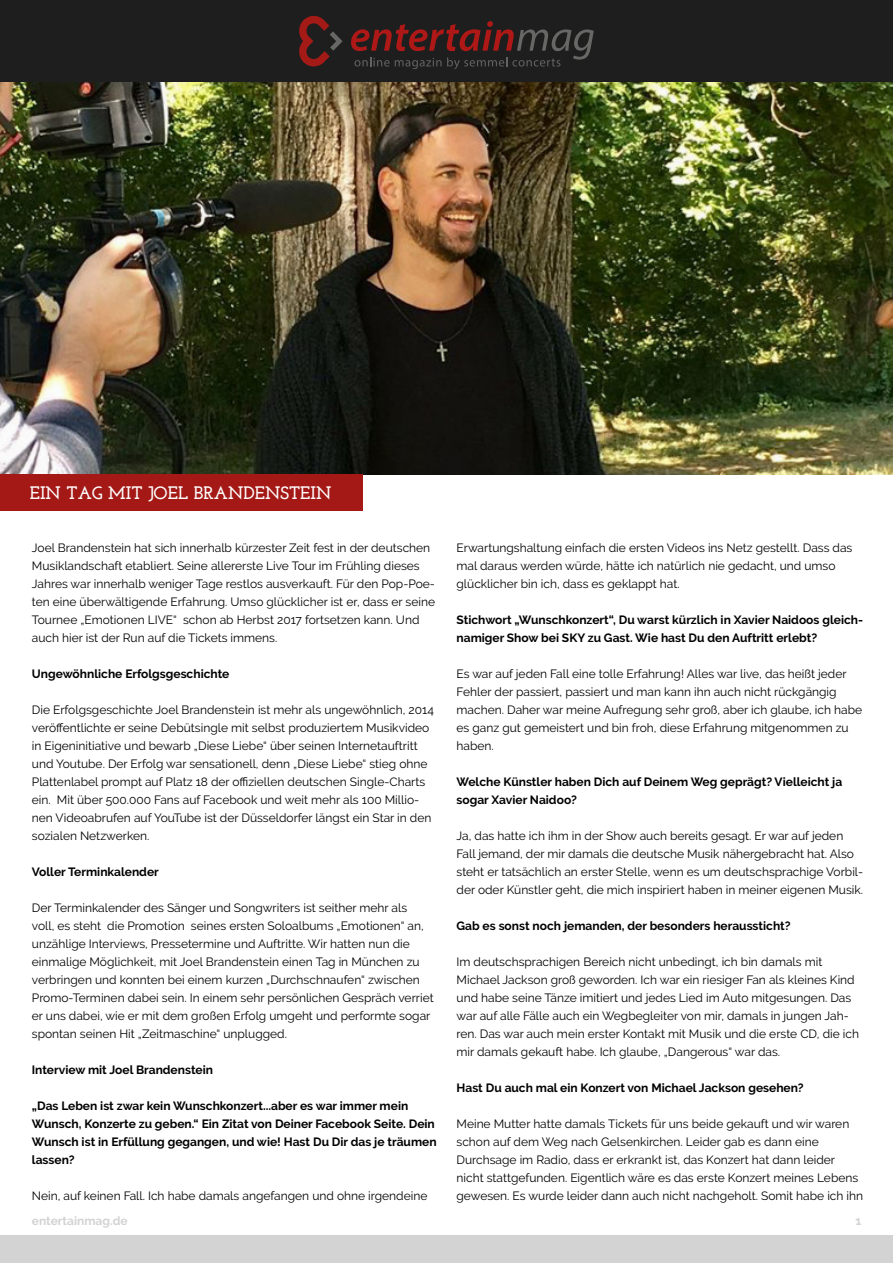
<style>
.page{position:relative;width:893px;height:1263px;background:#fff}
.page>*{position:absolute;margin:0;border:0;box-sizing:border-box;transform-origin:0 0}
.t1{font:700 18px "Josefin Slab";color:#fff}
.t2{font:12px/18px "Raleway";color:#000}
.t3{font:700 12px/18px "Raleway";color:#000}
.t4{font:700 12px "Raleway";color:#d3d3d3}
</style>
<div class="page">
<div style="left:0;top:0;width:893px;height:83px;background:#1e1e1e"></div>
<div style="left:0;top:1235px;width:893px;height:28px;background:#d3d3d3"></div>
<svg style="left:299px;top:16px;width:44px;height:50px"></svg>
<svg style="left:351px;top:21px;width:243px;height:48px"></svg>
<img style="left:0;top:83px;width:893px;height:391px">
<div style="left:0;top:474px;width:362px;height:36px;background:#a41916"></div>
<h1 class="t1" style="left:30px;top:482px;width:303px">EIN TAG MIT JOEL BRANDENSTEIN</h1>
<p class="t2" style="left:32px;top:539px;width:405px">Joel Brandenstein hat sich innerhalb kürzester Zeit fest in der deutschen Musiklandschaft etabliert. Seine allererste Live Tour im Frühling dieses Jahres war innerhalb weniger Tage restlos ausverkauft. Für den Pop-Poe&shy;ten eine überwältigende Erfahrung. Umso glücklicher ist er, dass er seine Tournee „Emotionen LIVE“ schon ab Herbst 2017 fortsetzen kann. Und auch hier ist der Run auf die Tickets immens.</p>
<p class="t3" style="left:32px;top:665px;width:199px">Ungewöhnliche Erfolgsgeschichte</p>
<p class="t2" style="left:32px;top:701px;width:404px">Die Erfolgsgeschichte Joel Brandenstein ist mehr als ungewöhnlich, 2014 veröffentlichte er seine Debütsingle mit selbst produziertem Musikvideo in Eigeninitiative und bewarb „Diese Liebe“ über seinen Internetauftritt und Youtube. Der Erfolg war sensationell, denn „Diese Liebe“ stieg ohne Plattenlabel prompt auf Platz 18 der offiziellen deutschen Single-Charts ein. Mit über 500.000 Fans auf Facebook und weit mehr als 100 Millio&shy;nen Videoabrufen auf YouTube ist der Düsseldorfer längst ein Star in den sozialen Netzwerken.</p>
<p class="t3" style="left:32px;top:863px;width:128px">Voller Terminkalender</p>
<p class="t2" style="left:32px;top:899px;width:403px">Der Terminkalender des Sänger und Songwriters ist seither mehr als<br>voll, es steht die Promotion seines ersten Soloalbums „Emotionen“ an, unzählige Interviews, Pressetermine und Auftritte. Wir hatten nun die einmalige Möglichkeit, mit Joel Brandenstein einen Tag in München zu verbringen und konnten bei einem kurzen „Durchschnaufen“ zwischen Promo-Terminen dabei sein. In einem sehr persönlichen Gespräch verriet er uns dabei, wie er mit dem großen Erfolg umgeht und performte sogar spontan seinen Hit „Zeitmaschine“ unplugged.</p>
<p class="t3" style="left:32px;top:1061px;width:183px">Interview mit Joel Brandenstein</p>
<p class="t3" style="left:32px;top:1097px;width:406px">„Das Leben ist zwar kein Wunschkonzert...aber es war immer mein Wunsch, Konzerte zu geben.“ Ein Zitat von Deiner Facebook Seite. Dein Wunsch ist in Erfüllung gegangen, und wie! Hast Du Dir das je träumen lassen?</p>
<p class="t2" style="left:32px;top:1187px;width:397px">Nein, auf keinen Fall. Ich habe damals angefangen und ohne irgendeine</p>
<p class="t2" style="left:457px;top:539px;width:397px">Erwartungshaltung einfach die ersten Videos ins Netz gestellt. Dass das mal daraus werden würde, hätte ich natürlich nie gedacht, und umso glücklicher bin ich, dass es geklappt hat.</p>
<p class="t3" style="left:457px;top:611px;width:408px">Stichwort „Wunschkonzert“, Du warst kürzlich in Xavier Naidoos gleich&shy;namiger Show bei SKY zu Gast. Wie hast Du den Auftritt erlebt?</p>
<p class="t2" style="left:457px;top:665px;width:407px">Es war auf jeden Fall eine tolle Erfahrung! Alles war live, das heißt jeder Fehler der passiert, passiert und man kann ihn auch nicht rückgängig machen. Daher war meine Aufregung sehr groß, aber ich glaube, ich habe es ganz gut gemeistert und bin froh, diese Erfahrung mitgenommen zu haben.</p>
<p class="t3" style="left:457px;top:773px;width:387px">Welche Künstler haben Dich auf Deinem Weg geprägt? Vielleicht ja sogar Xavier Naidoo?</p>
<p class="t2" style="left:457px;top:827px;width:408px">Ja, das hatte ich ihm in der Show auch bereits gesagt. Er war auf jeden Fall jemand, der mir damals die deutsche Musik nähergebracht hat. Also steht er tatsächlich an erster Stelle, wenn es um deutschsprachige Vorbil&shy;der oder Künstler geht, die mich inspiriert haben in meiner eigenen Musik.</p>
<p class="t3" style="left:457px;top:917px;width:336px">Gab es sonst noch jemanden, der besonders heraussticht?</p>
<p class="t2" style="left:457px;top:953px;width:404px">Im deutschsprachigen Bereich nicht unbedingt, ich bin damals mit Michael Jackson groß geworden. Ich war ein riesiger Fan als kleines Kind und habe seine Tänze imitiert und jedes Lied im Auto mitgesungen. Das war auf alle Fälle auch ein Wegbegleiter von mir, damals in jungen Jah&shy;ren. Das war auch mein erster Kontakt mit Musik und die erste CD, die ich mir damals gekauft habe. Ich glaube, „Dangerous“ war das.</p>
<p class="t3" style="left:457px;top:1079px;width:349px">Hast Du auch mal ein Konzert von Michael Jackson gesehen?</p>
<p class="t2" style="left:457px;top:1115px;width:408px">Meine Mutter hatte damals Tickets für uns beide gekauft und wir waren schon auf dem Weg nach Gelsenkirchen. Leider gab es dann eine Durchsage im Radio, dass er erkrankt ist, das Konzert hat dann leider nicht stattgefunden. Eigentlich wäre es das erste Konzert meines Lebens gewesen. Es wurde leider dann auch nicht nachgeholt. Somit habe ich ihn</p>
<p class="t4" style="left:32px;top:1214px;width:97px">entertainmag.de</p>
<p class="t4" style="left:855px;top:1214px;width:7px">1</p>
</div>
